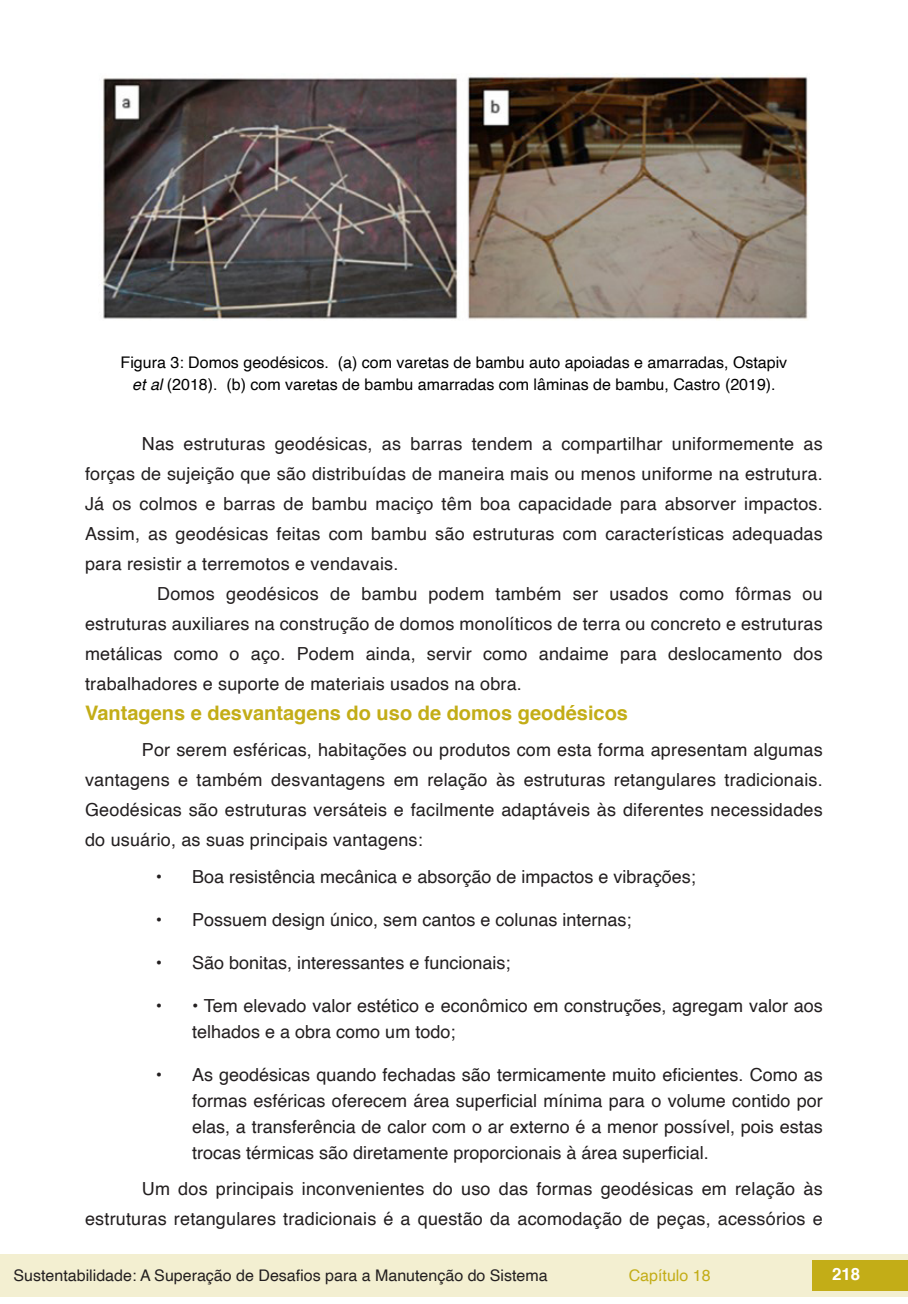
<style>
.page{position:relative;width:908px;height:1304px;background:#fff}
.page>*{position:absolute;margin:0;border:0;box-sizing:border-box;transform-origin:0 0}
.Subtitulo{font:700 20px "Helvetica";color:#c3ad17}
.txt{font:18px/30px "Helvetica";letter-spacing:.01em;color:#231f20;text-align:justify}
.t1{font:700 16.8px "Helvetica";color:#fff}
.info_tab_graf_imag{font:16px/22px "Helvetica";color:#000;text-align:center}
.t2{font:16px "Helvetica";color:#231f20}
.t3{font:16px "Helvetica";color:#c3ad17}
.s1{font-style:italic}
</style>
<div class="page">
<div style="left:0;top:1254px;width:906px;height:43px;background:#f3efd1"></div>
<div style="left:812px;top:1261px;width:95px;height:30px;background:#c3ad17"></div>
<img style="left:103px;top:75px;width:705px;height:245px">
<p class="info_tab_graf_imag" style="left:120px;top:352px;width:668px">Figura 3: Domos geodésicos. (a) com varetas de bambu auto apoiadas e amarradas, Ostapiv <span class="s1">et al</span> (2018). (b) com varetas de bambu amarradas com lâminas de bambu, Castro (2019).</p>
<p class="txt" style="left:85px;top:429px;width:738px;text-indent:57px">Nas estruturas geodésicas, as barras tendem a compartilhar uniformemente as forças de sujeição que são distribuídas de maneira mais ou menos uniforme na estrutura.<br>Já os colmos e barras de bambu maciço têm boa capacidade para absorver impactos.<br>Assim, as geodésicas feitas com bambu são estruturas com características adequadas para resistir a terremotos e vendavais.</p>
<p class="txt" style="left:85px;top:579px;width:738px;text-indent:72px">Domos geodésicos de bambu podem também ser usados como fôrmas ou estruturas auxiliares na construção de domos monolíticos de terra ou concreto e estruturas metálicas como o aço. Podem ainda, servir como andaime para deslocamento dos trabalhadores e suporte de materiais usados na obra.</p>
<p class="Subtitulo" style="left:85px;top:697px;width:544px">Vantagens e desvantagens do uso de domos geodésicos</p>
<p class="txt" style="left:85px;top:735px;width:738px;text-indent:57px">Por serem esféricas, habitações ou produtos com esta forma apresentam algumas vantagens e também desvantagens em relação às estruturas retangulares tradicionais.<br>Geodésicas são estruturas versáteis e facilmente adaptáveis às diferentes necessidades do usuário, as suas principais vantagens:</p>
<p class="txt" style="left:156px;top:862px;width:541px">• Boa resistência mecânica e absorção de impactos e vibrações;</p>
<p class="txt" style="left:156px;top:905px;width:477px">• Possuem design único, sem cantos e colunas internas;</p>
<p class="txt" style="left:156px;top:948px;width:356px">• São bonitas, interessantes e funcionais;</p>
<p class="txt" style="left:192px;top:993px;width:632px;line-height:26px;text-indent:-36px">• • Tem elevado valor estético e econômico em construções, agregam valor aos telhados e a obra como um todo;</p>
<p class="txt" style="left:192px;top:1062px;width:632px;line-height:26px;text-indent:-36px">• As geodésicas quando fechadas são termicamente muito eficientes. Como as formas esféricas oferecem área superficial mínima para o volume contido por elas, a transferência de calor com o ar externo é a menor possível, pois estas trocas térmicas são diretamente proporcionais à área superficial.</p>
<p class="txt" style="left:85px;top:1174px;width:738px;text-align:right">Um dos principais inconvenientes do uso das formas geodésicas em relação às estruturas retangulares tradicionais é a questão da acomodação de peças, acessórios e</p>
<p class="t2" style="left:14px;top:1263px;width:535px">Sustentabilidade: A Superação de Desafios para a Manutenção do Sistema</p>
<p class="t3" style="left:628px;top:1263px;width:83px">Capítulo 18</p>
<p class="t1" style="left:831px;top:1261px;width:30px">218</p>
</div>
